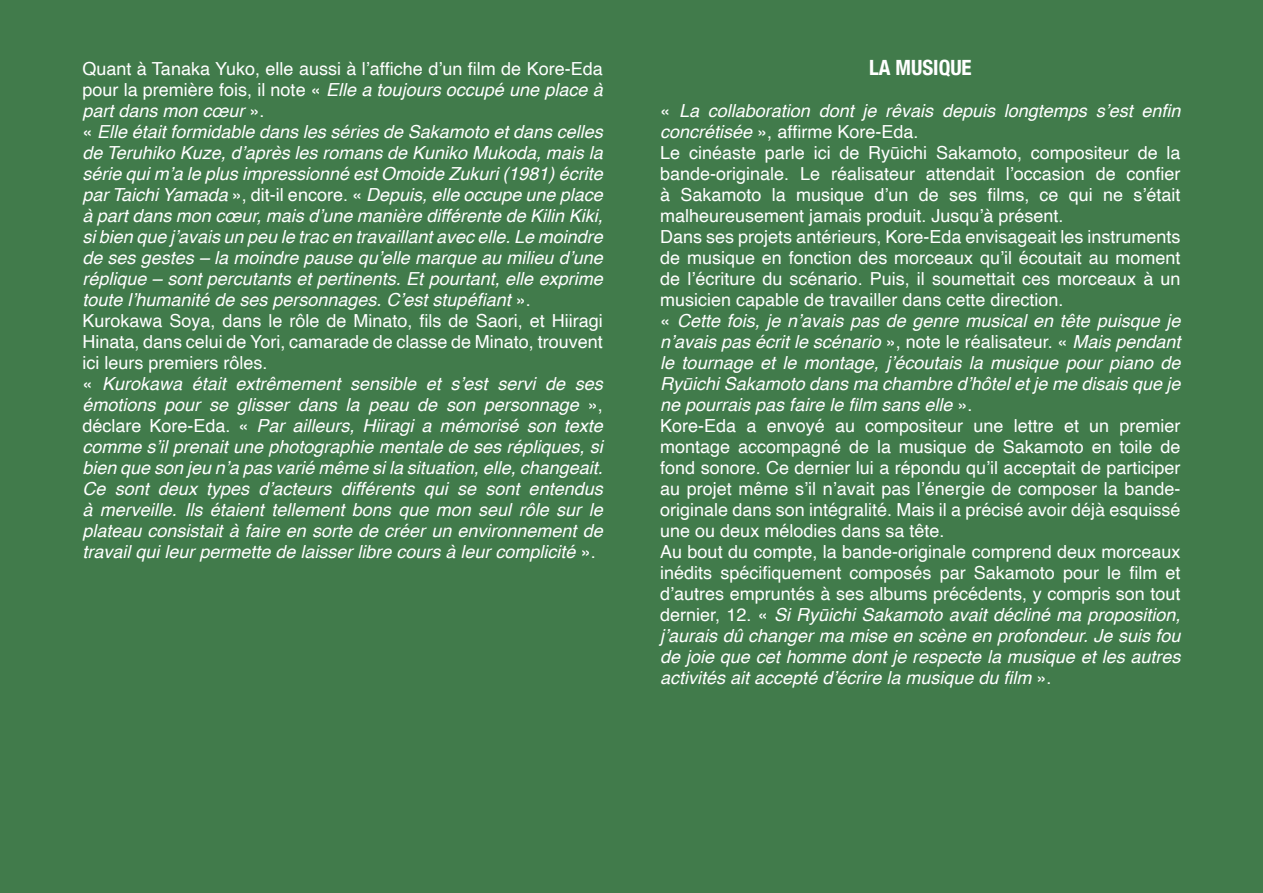
<style>
.page{position:relative;width:1263px;height:893px;background:#417b4b}
.page>*{position:absolute;margin:0;border:0;box-sizing:border-box;transform-origin:0 0}
.t1{font:700 condensed 21px "Helvetica Neue";color:#fff}
.t2{font:18px/21px "Helvetica";color:#fff}
.t3{font:italic 18px/21px "Helvetica";color:#fff}
.s1{font-style:normal}
.s2{font-style:italic}
</style>
<div class="page">
<p class="t3" style="left:82px;top:59px;width:522px"><span class="s1">Quant à Tanaka Yuko, elle aussi à l’affiche d’un film de Kore-Eda pour la première fois, il note «</span> Elle a toujours occupé une place à part dans mon cœur <span class="s1">».<br>«</span> Elle était formidable dans les séries de Sakamoto et dans celles de Teruhiko Kuze, d’après les romans de Kuniko Mukoda, mais la série qui m’a le plus impressionné est Omoide Zukuri (1981) écrite par Taichi Yamada <span class="s1">», dit-il encore. «</span> Depuis, elle occupe une place à part dans mon cœur, mais d’une manière différente de Kilin Kiki, si bien que j’avais un peu le trac en travaillant avec elle. Le moindre de ses gestes – la moindre pause qu’elle marque au milieu d’une réplique – sont percutants et pertinents. Et pourtant, elle exprime toute l’humanité de ses personnages. C’est stupéfiant <span class="s1">».<br>Kurokawa Soya, dans le rôle de Minato, fils de Saori, et Hiiragi Hinata, dans celui de Yori, camarade de classe de Minato, trouvent ici leurs premiers rôles.<br>«</span> Kurokawa était extrêmement sensible et s’est servi de ses émotions pour se glisser dans la peau de son personnage <span class="s1">», déclare Kore-Eda. «</span> Par ailleurs, Hiiragi a mémorisé son texte comme s’il prenait une photographie mentale de ses répliques, si bien que son jeu n’a pas varié même si la situation, elle, changeait.<br>Ce sont deux types d’acteurs différents qui se sont entendus à merveille. Ils étaient tellement bons que mon seul rôle sur le plateau consistait à faire en sorte de créer un environnement de travail qui leur permette de laisser libre cours à leur complicité <span class="s1">».</span></p>
<p class="t1" style="left:869px;top:50px;width:104px">LA MUSIQUE</p>
<p class="t2" style="left:660px;top:101px;width:522px">« <span class="s2">La collaboration dont je rêvais depuis longtemps s’est enfin concrétisée</span> », affirme Kore-Eda.<br>Le cinéaste parle ici de Ryūichi Sakamoto, compositeur de la bande-originale. Le réalisateur attendait l’occasion de confier à Sakamoto la musique d’un de ses films, ce qui ne s’était malheureusement jamais produit. Jusqu’à présent.<br>Dans ses projets antérieurs, Kore-Eda envisageait les instruments de musique en fonction des morceaux qu’il écoutait au moment de l’écriture du scénario. Puis, il soumettait ces morceaux à un musicien capable de travailler dans cette direction.<br>« <span class="s2">Cette fois, je n’avais pas de genre musical en tête puisque je n’avais pas écrit le scénario</span> », note le réalisateur. « <span class="s2">Mais pendant le tournage et le montage, j’écoutais la musique pour piano de Ryūichi Sakamoto dans ma chambre d’hôtel et je me disais que je ne pourrais pas faire le film sans elle</span> ».<br>Kore-Eda a envoyé au compositeur une lettre et un premier montage accompagné de la musique de Sakamoto en toile de fond sonore. Ce dernier lui a répondu qu’il acceptait de participer au projet même s’il n’avait pas l’énergie de composer la bande&shy;originale dans son intégralité. Mais il a précisé avoir déjà esquissé une ou deux mélodies dans sa tête.<br>Au bout du compte, la bande-originale comprend deux morceaux inédits spécifiquement composés par Sakamoto pour le film et d’autres empruntés à ses albums précédents, y compris son tout dernier, 12. « <span class="s2">Si Ryūichi Sakamoto avait décliné ma proposition, j’aurais dû changer ma mise en scène en profondeur. Je suis fou de joie que cet homme dont je respecte la musique et les autres activités ait accepté d’écrire la musique du film</span> ».</p>
</div>
